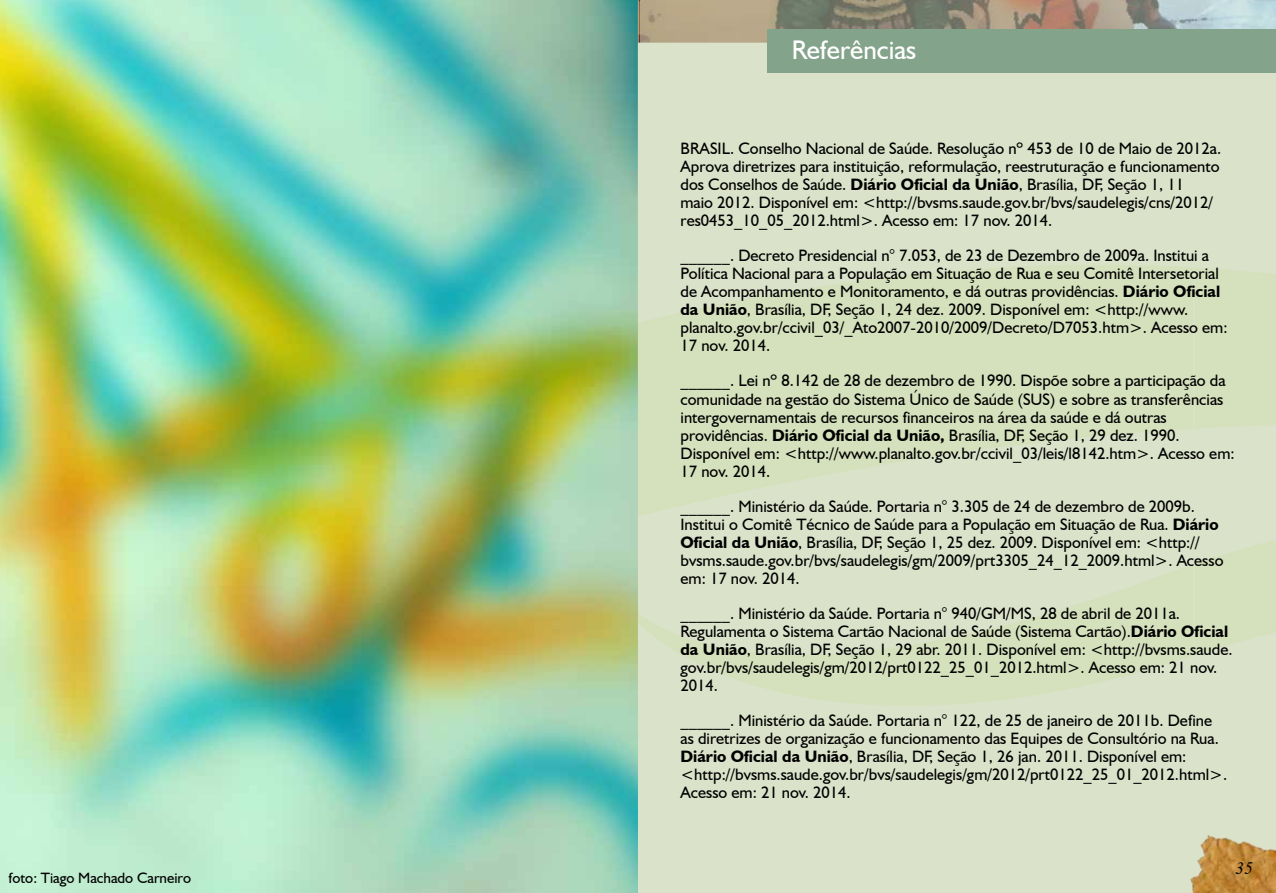
<style>
.page{position:relative;width:1276px;height:893px;background:#fff}
.page>*{position:absolute;margin:0;border:0;box-sizing:border-box;transform-origin:0 0}
.t1{font:27px "Humanist 521 BT";color:#fff}
.t2{font:italic 27px "Angsana New";color:#000}
.t3{font:16.5px/18px "Humanist 521 BT";color:#000}
.t4{font:15px "Humanist 521 BT";color:#000}
.s1{font-weight:700}
</style>
<div class="page">
<svg style="left:1193px;top:72px;width:83px;height:759px;background:#d8e1c4"></svg>
<svg style="left:640px;top:0;width:636px;height:43px;background:#a29b8a"></svg>
<img style="left:1176px;top:831px;width:100px;height:62px">
<div style="left:767px;top:29px;width:509px;height:43px;background:#83a38a"></div>
<img style="left:0;top:0;width:638px;height:893px">
<h1 class="t1" style="left:792px;top:33px;width:126px">Referências</h1>
<p class="t3" style="left:680px;top:139px;width:542px">BRASIL. Conselho Nacional de Saúde. Resolução nº 453 de 10 de Maio de 2012a.<br>Aprova diretrizes para instituição, reformulação, reestruturação e funcionamento dos Conselhos de Saúde. <span class="s1">Diário Oficial da União</span>, Brasília, DF, Seção 1, 11<br>maio 2012. Disponível em: &lt;http://bvsms.saude.gov.br/bvs/saudelegis/cns/2012/ res0453_10_05_2012.html&gt;. Acesso em: 17 nov. 2014.</p>
<p class="t3" style="left:680px;top:246px;width:548px">______. Decreto Presidencial n° 7.053, de 23 de Dezembro de 2009a. Institui a Política Nacional para a População em Situação de Rua e seu Comitê Intersetorial de Acompanhamento e Monitoramento, e dá outras providências. <span class="s1">Diário Oficial da União</span>, Brasília, DF, Seção 1, 24 dez. 2009. Disponível em: &lt;http://www. planalto.gov.br/ccivil_03/_Ato2007-2010/2009/Decreto/D7053.htm&gt;. Acesso em:<br>17 nov. 2014.</p>
<p class="t3" style="left:680px;top:372px;width:555px">______. Lei nº 8.142 de 28 de dezembro de 1990. Dispõe sobre a participação da comunidade na gestão do Sistema Único de Saúde (SUS) e sobre as transferências intergovernamentais de recursos financeiros na área da saúde e dá outras providências. <span class="s1">Diário Oficial da União,</span> Brasília, DF, Seção 1, 29 dez. 1990.<br>Disponível em: &lt;http://www.planalto.gov.br/ccivil_03/leis/l8142.htm&gt;. Acesso em:<br>17 nov. 2014.</p>
<p class="t3" style="left:680px;top:497px;width:544px">______. Ministério da Saúde. Portaria n° 3.305 de 24 de dezembro de 2009b.<br>Institui o Comitê Técnico de Saúde para a População em Situação de Rua. <span class="s1">Diário Oficial da União</span>, Brasília, DF, Seção 1, 25 dez. 2009. Disponível em: &lt;http:// bvsms.saude.gov.br/bvs/saudelegis/gm/2009/prt3305_24_12_2009.html&gt;. Acesso em: 17 nov. 2014.</p>
<p class="t3" style="left:680px;top:604px;width:553px">______. Ministério da Saúde. Portaria n° 940/GM/MS, 28 de abril de 2011a.<br>Regulamenta o Sistema Cartão Nacional de Saúde (Sistema Cartão).<span class="s1">Diário Oficial da União</span>, Brasília, DF, Seção 1, 29 abr. 2011. Disponível em: &lt;http://bvsms.saude. gov.br/bvs/saudelegis/gm/2012/prt0122_25_01_2012.html&gt;. Acesso em: 21 nov.<br>2014.</p>
<p class="t3" style="left:680px;top:711px;width:548px">______. Ministério da Saúde. Portaria n° 122, de 25 de janeiro de 2011b. Define as diretrizes de organização e funcionamento das Equipes de Consultório na Rua.<br><span class="s1">Diário Oficial da União</span>, Brasília, DF, Seção 1, 26 jan. 2011. Disponível em: &lt;http://bvsms.saude.gov.br/bvs/saudelegis/gm/2012/prt0122_25_01_2012.html&gt;.<br>Acesso em: 21 nov. 2014.</p>
<h1 class="t2" style="left:26px;top:849px;width:19px">34</h1>
<h1 class="t2" style="left:1235px;top:849px;width:19px">35</h1>
<p class="t4" style="left:9px;top:868px;width:184px">foto: Tiago Machado Carneiro</p>
</div>
